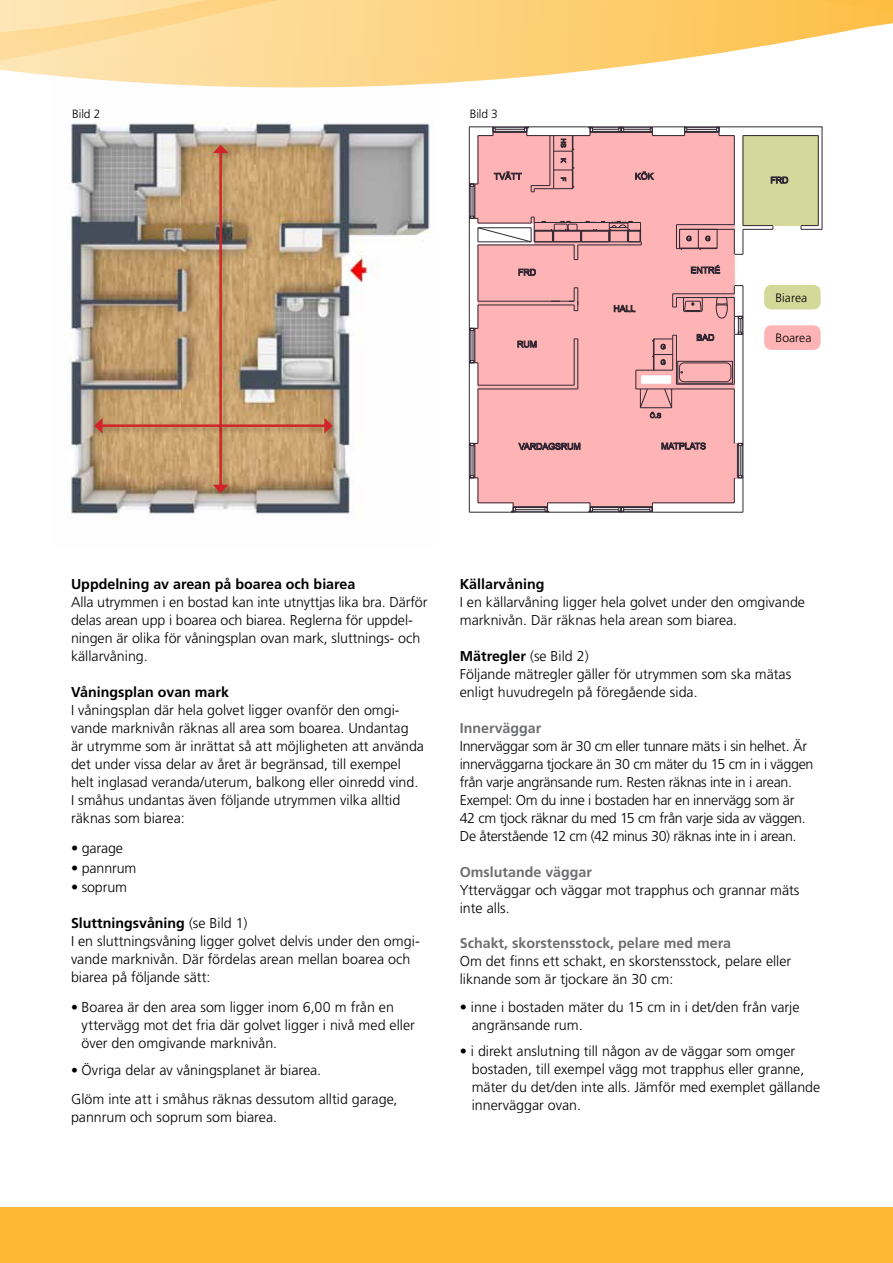
<style>
.page{position:relative;width:893px;height:1263px;background:#fff}
.page>*{position:absolute;margin:0;border:0;box-sizing:border-box;transform-origin:0 0}
.t1{font:300 14.25px/18px "Frutiger LT Std";color:#000}
.t2{font:300 14.25px/18px "Frutiger LT Std";letter-spacing:-.025em;color:#000}
.t3{font:700 14.25px "Frutiger LT Std";color:#000}
.t4{font:700 14.25px "Frutiger LT Std";color:#6d6e71}
.t5{font:300 12.15px "Frutiger LT Std";color:#000}
.t6{font:300 12px "Frutiger LT Std";letter-spacing:-.01em;color:#000}
.s1{font-weight:700}
.s2{font-size:13.8px}
</style>
<div class="page">
<div style="left:0;top:1208px;width:893px;height:55px;background:#fdb933"></div>
<img style="left:68px;top:124px;width:364px;height:396px">
<div style="left:212px;top:144px;width:23px;height:356px;background:#000;opacity:.22"></div>
<hr style="left:219px;top:151px;width:3px;height:336px;background:#d2232a">
<svg style="left:213px;top:485px;width:15px;height:8px"></svg>
<svg style="left:213px;top:145px;width:15px;height:8px"></svg>
<div style="left:93px;top:417px;width:247px;height:23px;background:#000;opacity:.22"></div>
<hr style="left:100px;top:424px;width:226px;height:3px;background:#d2232a">
<svg style="left:324px;top:418px;width:9px;height:15px"></svg>
<svg style="left:94px;top:418px;width:8px;height:15px"></svg>
<svg style="left:469px;top:126px;width:354px;height:387px"></svg>
<div style="left:764px;top:285px;width:57px;height:24px;background:#d4d899;border-radius:7px"></div>
<div style="left:764px;top:325px;width:57px;height:25px;background:#feb4b4;border-radius:7px"></div>
<svg style="left:0;top:0;width:893px;height:124px"></svg>
<p class="t6" style="left:72px;top:107px;width:30px">Bild 2</p>
<p class="t6" style="left:470px;top:107px;width:30px">Bild 3</p>
<p class="t5" style="left:775px;top:290px;width:33px">Biarea</p>
<p class="t5" style="left:775px;top:331px;width:37px">Boarea</p>
<p class="t3" style="left:71px;top:576px;width:286px">Uppdelning av arean på boarea och biarea</p>
<p class="t1" style="left:71px;top:593px;width:358px">Alla utrymmen i en bostad kan inte utnyttjas lika bra. Därför delas arean upp i boarea och biarea. Reglerna för uppdel&shy;ningen är olika för våningsplan ovan mark, sluttnings- och källarvåning.</p>
<p class="t3" style="left:71px;top:684px;width:159px">Våningsplan ovan mark</p>
<p class="t1" style="left:71px;top:701px;width:355px">I våningsplan där hela golvet ligger ovanför den omgi&shy;vande marknivån räknas all area som boarea. Undantag<br>är utrymme som är inrättat så att möjligheten att använda det under vissa delar av året är begränsad, till exempel helt inglasad veranda/uterum, balkong eller oinredd vind.<br>I småhus undantas även följande utrymmen vilka alltid räknas som biarea:</p>
<p class="t1" style="left:71px;top:839px;width:54px">• garage</p>
<p class="t1" style="left:71px;top:859px;width:67px">• pannrum</p>
<p class="t1" style="left:71px;top:878px;width:58px">• soprum</p>
<p class="t1" style="left:71px;top:914px;width:350px"><span class="s1">Sluttningsvåning</span> (se Bild 1)<br>I en sluttningsvåning ligger golvet delvis under den omgi&shy;vande marknivån. Där fördelas arean mellan boarea och biarea på följande sätt:</p>
<p class="t1" style="left:82px;top:998px;width:335px;text-indent:-11px"><span class="s2">•</span> Boarea är den area som ligger inom 6,00 m från en yttervägg mot det fria där golvet ligger i nivå med eller över den omgivande marknivån.</p>
<p class="t1" style="left:71px;top:1056px;width:328px;line-height:28.5px"><span class="s2">•</span> Övriga delar av våningsplanet är biarea.<br>Glöm inte att i småhus räknas dessutom alltid garage,</p>
<p class="t1" style="left:71px;top:1108px;width:207px">pannrum och soprum som biarea.</p>
<p class="t3" style="left:460px;top:576px;width:86px">Källarvåning</p>
<p class="t1" style="left:460px;top:593px;width:347px">I en källarvåning ligger hela golvet under den omgivande marknivån. Där räknas hela arean som biarea.</p>
<p class="t1" style="left:460px;top:647px;width:333px"><span class="s1">Mätregler</span> (se Bild 2)<br>Följande mätregler gäller för utrymmen som ska mätas enligt huvudregeln på föregående sida.</p>
<p class="t4" style="left:460px;top:720px;width:83px">Innerväggar</p>
<p class="t2" style="left:460px;top:737px;width:355px">Innerväggar som är 30 cm eller tunnare mäts i sin helhet. Är innerväggarna tjockare än 30 cm mäter du 15 cm in i väggen från varje angränsande rum. Resten räknas inte in i arean.<br>Exempel: Om du inne i bostaden har en innervägg som är<br>42 cm tjock räknar du med 15 cm från varje sida av väggen.<br>De återstående 12 cm (42 minus 30) räknas inte in i arean.</p>
<p class="t4" style="left:460px;top:864px;width:134px">Omslutande väggar</p>
<p class="t1" style="left:460px;top:881px;width:341px">Ytterväggar och väggar mot trapphus och grannar mäts inte alls.</p>
<p class="t4" style="left:460px;top:934px;width:273px">Schakt, skorstensstock, pelare med mera</p>
<p class="t1" style="left:460px;top:952px;width:333px">Om det finns ett schakt, en skorstensstock, pelare eller liknande som är tjockare än 30 cm:</p>
<p class="t1" style="left:472px;top:998px;width:329px;text-indent:-12px">• inne i bostaden mäter du 15 cm in i det/den från varje angränsande rum.</p>
<p class="t1" style="left:472px;top:1042px;width:350px;text-indent:-12px">• i direkt anslutning till någon av de väggar som omger bostaden, till exempel vägg mot trapphus eller granne, mäter du det/den inte alls. Jämför med exemplet gällande innerväggar ovan.</p>
</div>
